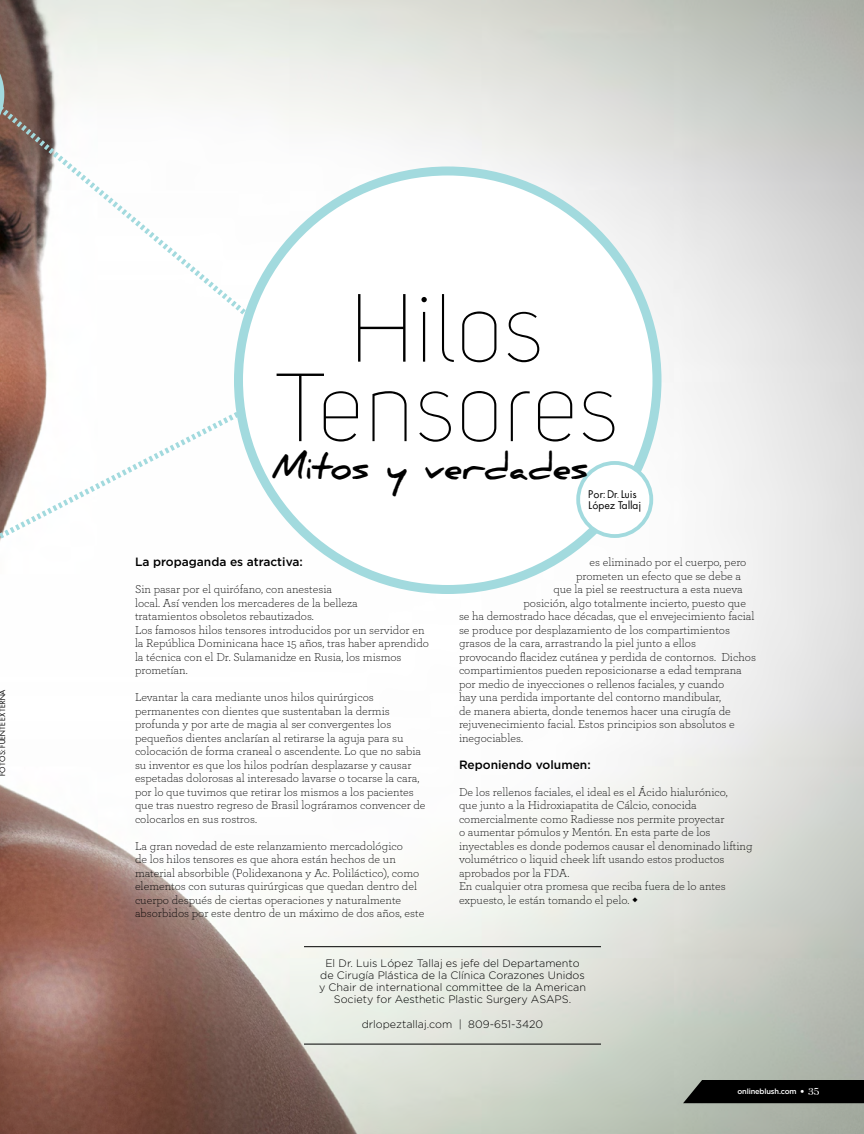
<style>
.page{position:relative;width:864px;height:1134px;background:#fff}
.page>*{position:absolute;margin:0;border:0;box-sizing:border-box;transform-origin:0 0}
.t1{font:95.4px/79.5px "Uni Sans Thin";color:#000;text-align:center}
.t2{font:700 34.35px "Daniel";color:#000}
.t3{font:300 12px/13.5px "Archer";color:#000}
.t4{font:500 12px "Gotham";color:#000}
.t5{font:300 10.8px/12.1px "Gotham";color:#000;text-align:center}
.t6{font:10.5px/10.5px "Futura";color:#000}
.t7{font:7.5px "Futura";letter-spacing:.025em;color:#000}
.t8{font:500 7.5px "Gotham";letter-spacing:-.02em;color:#fff}
.s1{font-family:"Bodoni No 1 URWT";font-weight:400;font-size:10.5px}
</style>
<div class="page">
<img style="left:0;top:0;width:864px;height:1134px">
<svg style="left:0;top:41px;width:4px;height:59px"></svg>
<svg style="left:0;top:404px;width:250px;height:219px"></svg>
<svg style="left:0;top:100px;width:261px;height:228px"></svg>
<div style="left:238px;top:171px;width:419px;height:419px;background:#fff;border-radius:50%"></div>
<hr style="left:304px;top:946px;width:297px;height:1px;background:#000">
<hr style="left:304px;top:1044px;width:297px;height:1px;background:#000">
<div style="left:578px;top:463px;width:73px;height:73px;background:#fff;border-radius:50%"></div>
<div style="left:576px;top:461px;width:77px;height:77px;border:4px solid #a2dade;border-radius:50%"></div>
<div style="left:683px;top:1080px;width:181px;height:23px;background:#000"></div>
<p class="t7" style="left:-2px;top:776px;width:88px;rotate:-90deg">fotos: fuente externa</p>
<h1 class="t1" style="left:274px;top:289px;width:346px">Hilos<br>Tensores</h1>
<h2 class="t2" style="left:272px;top:448px;width:318px">Mitos y verdades</h2>
<p class="t6" style="left:589px;top:489px;width:54px">Por: Dr. Luis<br>López Tallaj</p>
<p class="t4" style="left:135px;top:555px;width:169px">La propaganda es atractiva:</p>
<p class="t3" style="left:135px;top:582px;width:295px">Sin pasar por el quirófano, con anestesia<br>local. Así venden los mercaderes de la belleza<br>tratamientos obsoletos rebautizados.<br>Los famosos hilos tensores introducidos por un servidor en la República Dominicana hace 15 años, tras haber aprendido la técnica con el Dr. Sulamanidze en Rusia, los mismos prometían.</p>
<p class="t3" style="left:135px;top:690px;width:292px">Levantar la cara mediante unos hilos quirúrgicos permanentes con dientes que sustentaban la dermis profunda y por arte de magia al ser convergentes los pequeños dientes anclarían al retirarse la aguja para su colocación de forma craneal o ascendente. Lo que no sabia su inventor es que los hilos podrían desplazarse y causar espetadas dolorosas al interesado lavarse o tocarse la cara, por lo que tuvimos que retirar los mismos a los pacientes que tras nuestro regreso de Brasil lográramos convencer de colocarlos en sus rostros.</p>
<p class="t3" style="left:135px;top:839px;width:291px">La gran novedad de este relanzamiento mercadológico<br>de los hilos tensores es que ahora están hechos de un material absorbible (Polidexanona y Ac. Poliláctico), como elementos con suturas quirúrgicas que quedan dentro del cuerpo después de ciertas operaciones y naturalmente absorbidos por este dentro de un máximo de dos años, este</p>
<p class="t3" style="left:590px;top:555px;width:158px">es eliminado por el cuerpo, pero</p>
<p class="t3" style="left:576px;top:568px;width:167px">prometen un efecto que se debe a</p>
<p class="t3" style="left:554px;top:582px;width:191px">que la piel se reestructura a esta nueva</p>
<p class="t3" style="left:524px;top:595px;width:224px">posición, algo totalmente incierto, puesto que</p>
<p class="t3" style="left:459px;top:609px;width:297px">se ha demostrado hace décadas, que el envejecimiento facial</p>
<p class="t3" style="left:459px;top:622px;width:273px">se produce por desplazamiento de los compartimientos</p>
<p class="t3" style="left:459px;top:636px;width:239px">grasos de la cara, arrastrando la piel junto a ellos</p>
<p class="t3" style="left:459px;top:649px;width:299px">provocando flacidez cutánea y perdida de contornos. Dichos</p>
<p class="t3" style="left:459px;top:663px;width:284px">compartimientos pueden reposicionarse a edad temprana</p>
<p class="t3" style="left:459px;top:676px;width:267px">por medio de inyecciones o rellenos faciales, y cuando</p>
<p class="t3" style="left:459px;top:690px;width:264px">hay una perdida importante del contorno mandibular,</p>
<p class="t3" style="left:459px;top:703px;width:273px">de manera abierta, donde tenemos hacer una cirugía de</p>
<p class="t3" style="left:459px;top:717px;width:277px">rejuvenecimiento facial. Estos principios son absolutos e</p>
<p class="t3" style="left:459px;top:730px;width:66px">inegociables.</p>
<p class="t4" style="left:459px;top:757px;width:133px">Reponiendo volumen:</p>
<p class="t3" style="left:459px;top:784px;width:295px">De los rellenos faciales, el ideal es el Ácido hialurónico,<br>que junto a la Hidroxiapatita de Cálcio, conocida comercialmente como Radiesse nos permite proyectar<br>o aumentar pómulos y Mentón. En esta parte de los inyectables es donde podemos causar el denominado lifting volumétrico o liquid cheek lift usando estos productos aprobados por la FDA.<br>En cualquier otra promesa que reciba fuera de lo antes expuesto, le están tomando el pelo. ◆</p>
<p class="t5" style="left:319px;top:957px;width:268px">El Dr. Luis López Tallaj es jefe del Departamento de Cirugía Plástica de la Clínica Corazones Unidos y Chair de international committee de la American Society for Aesthetic Plastic Surgery ASAPS.</p>
<p class="t5" style="left:362px;top:1018px;width:183px">drlopeztallaj.com | 809-651-3420</p>
<p class="t8" style="left:737px;top:1087px;width:84px">onlineblush.com <span class="s1">• 35</span></p>
</div>
